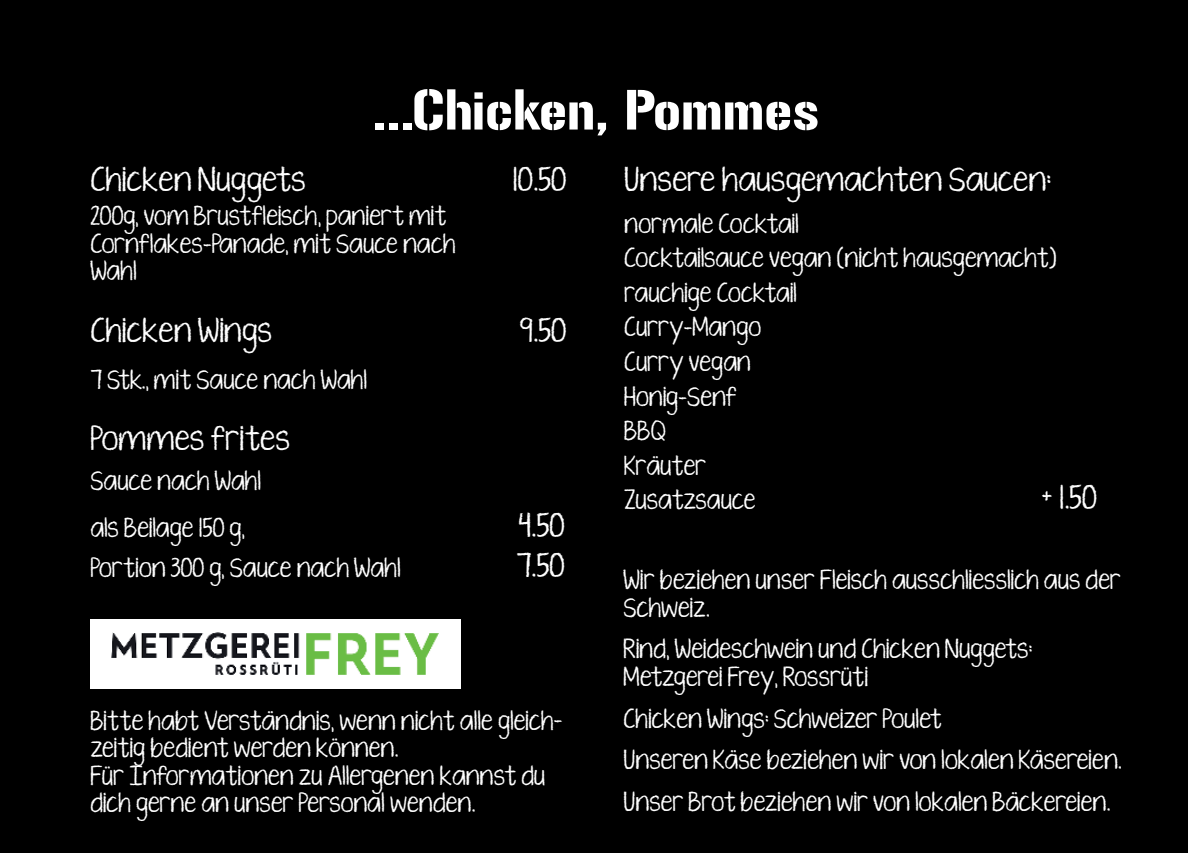
<style>
.page{position:relative;width:1188px;height:853px;background:#fff}
.page>*{position:absolute;margin:0;border:0;box-sizing:border-box;transform-origin:0 0}
.t1{font:50px "Gunplay";color:#fff}
.t2{font:25px "KG Ten Thousand Reasons Alt";letter-spacing:.005em;color:#fff}
.t3{font:20px/34.5px "KG Ten Thousand Reasons Alt";color:#fff}
</style>
<div class="page">
<div style="left:0;top:0;width:1188px;height:852px;background:#000"></div>
<h1 class="t1" style="left:372px;top:89px;width:448px">...Chicken, Pommes</h1>
<p class="t2" style="left:90px;top:165px;width:217px">Chicken Nuggets</p>
<p class="t2" style="left:513px;top:165px;width:55px">10.50</p>
<p class="t3" style="left:90px;top:206px;width:366px;line-height:27.5px">200g, vom Brustfleisch, paniert mit<br>Cornflakes-Panade, mit Sauce nach<br>Wahl</p>
<p class="t2" style="left:90px;top:316px;width:183px">Chicken Wings</p>
<p class="t2" style="left:520px;top:316px;width:48px">9.50</p>
<p class="t3" style="left:90px;top:366px;width:278px">7 Stk., mit Sauce nach Wahl</p>
<p class="t2" style="left:90px;top:424px;width:201px">Pommes frites</p>
<p class="t3" style="left:90px;top:467px;width:172px">Sauce nach Wahl</p>
<p class="t3" style="left:90px;top:514px;width:156px">als Beilage 150 g,</p>
<p class="t2" style="left:518px;top:511px;width:47px">4.50</p>
<p class="t3" style="left:90px;top:554px;width:312px">Portion 300 g, Sauce nach Wahl</p>
<p class="t2" style="left:516px;top:551px;width:50px">7.50</p>
<p class="t3" style="left:90px;top:710px;width:473px;line-height:27.5px">Bitte habt Verständnis, wenn nicht alle gleich&shy;zeitig bedient werden können.<br>Für Informationen zu Allergenen kannst du dich gerne an unser Personal wenden.</p>
<p class="t2" style="left:624px;top:165px;width:428px">Unsere hausgemachten Saucen:</p>
<p class="t3" style="left:624px;top:209px;width:434px">normale Cocktail<br>Cocktailsauce vegan (nicht hausgemacht) rauchige Cocktail<br>Curry-Mango<br>Curry vegan<br>Honig-Senf<br>BBQ<br>Kräuter<br>Zusatzsauce</p>
<p class="t2" style="left:1041px;top:484px;width:57px">+ 1.50</p>
<p class="t3" style="left:623px;top:569px;width:499px;line-height:27.5px">Wir beziehen unser Fleisch ausschliesslich aus der<br>Schweiz.</p>
<p class="t3" style="left:623px;top:638px;width:410px;line-height:27.5px">Rind, Weideschwein und Chicken Nuggets:<br>Metzgerei Frey, Rossrüti</p>
<p class="t3" style="left:623px;top:700px;width:500px;line-height:41.8px">Chicken Wings: Schweizer Poulet<br>Unseren Käse beziehen wir von lokalen Käsereien.<br>Unser Brot beziehen wir von lokalen Bäckereien.</p>
</div>
